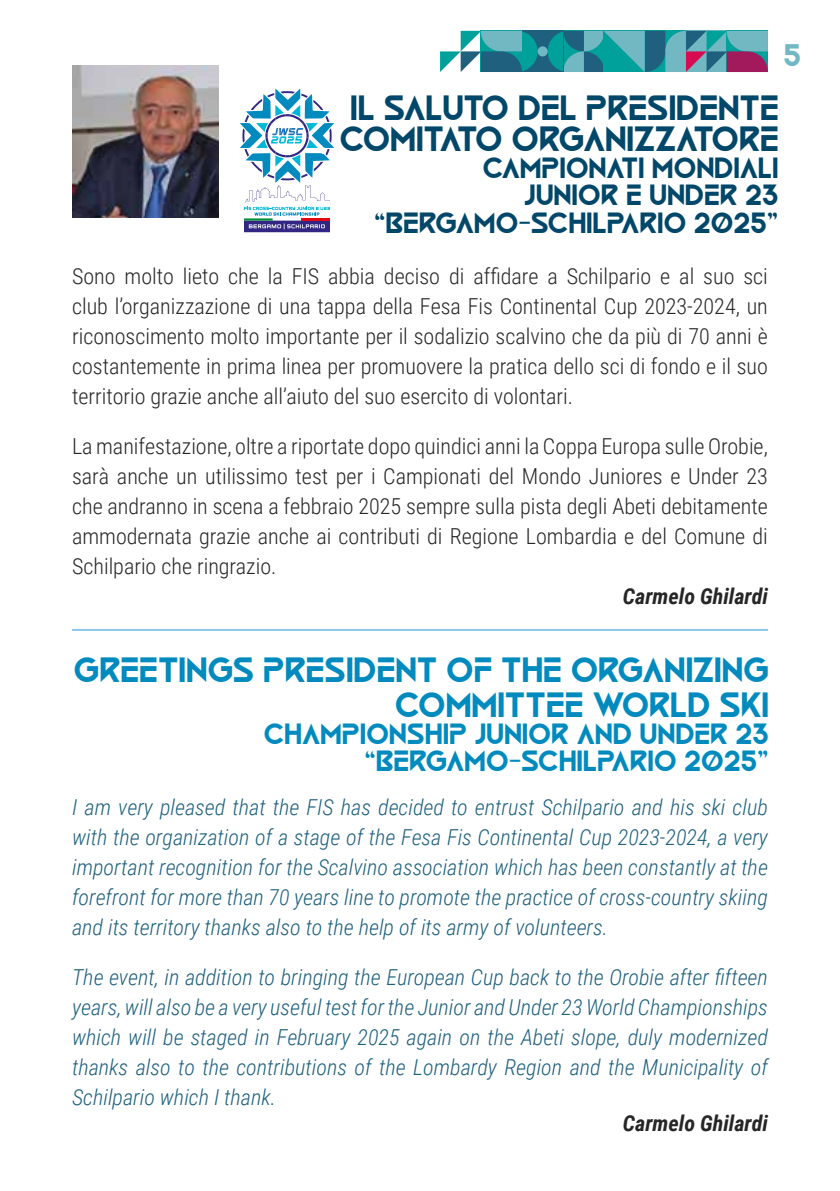
<style>
.page{position:relative;width:840px;height:1191px;background:#fff}
.page>*{position:absolute;margin:0;border:0;box-sizing:border-box;transform-origin:0 0}
.t1{font:36px/35.2px "Black Future";color:#008abe;text-align:right}
.t2{font:36px/31.2px "Black Future";letter-spacing:-.005em;color:#004769}
.t3{font:32px "Black Future";color:#71b8c3}
.t4{font:30px/27.2px "Black Future";color:#004769;text-align:right}
.t5{font:30px/27.2px "Black Future";color:#008abe;text-align:right}
.t6{font:italic 300 22px/30px "Roboto Condensed";color:#1e607d;text-align:justify}
.t7{font:300 22px/30px "Roboto Condensed";color:#262626;text-align:justify}
.t8{font:italic 700 22px "Roboto Condensed";color:#262626}
</style>
<div class="page">
<svg style="left:440px;top:31px;width:327px;height:41px;background:#4f94a3"></svg>
<img style="left:72px;top:66px;width:146px;height:152px">
<hr style="left:72px;top:629px;width:695px;height:2px;background:#8dc6e8">
<svg style="left:240px;top:89px;width:94px;height:143px"></svg>
<h2 class="t3" style="left:781px;top:37px;width:19px">5</h2>
<h1 class="t2" style="left:338px;top:93px;width:440px">IL SALUTO DEL PRESIDENTE<br>COMITATO ORGANIZZATORE</h1>
<h3 class="t4" style="left:372px;top:155px;width:406px">CAMPIONATI MONDIALI<br>JUNIOR E UNDER 23 “BERGAMO-SCHILPARIO 2025”</h3>
<p class="t7" style="left:72px;top:260px;width:697px">Sono molto lieto che la FIS abbia deciso di affidare a Schilpario e al suo sci club l’organizzazione di una tappa della Fesa Fis Continental Cup 2023-2024, un riconoscimento molto importante per il sodalizio scalvino che da più di 70 anni è costantemente in prima linea per promuovere la pratica dello sci di fondo e il suo territorio grazie anche all’aiuto del suo esercito di volontari.</p>
<p class="t7" style="left:72px;top:430px;width:697px">La manifestazione, oltre a riportate dopo quindici anni la Coppa Europa sulle Orobie, sarà anche un utilissimo test per i Campionati del Mondo Juniores e Under 23 che andranno in scena a febbraio 2025 sempre sulla pista degli Abeti debitamente ammodernata grazie anche ai contributi di Regione Lombardia e del Comune di Schilpario che ringrazio.</p>
<p class="t8" style="left:622px;top:581px;width:146px">Carmelo Ghilardi</p>
<h1 class="t1" style="left:72px;top:652px;width:697px">GREETINGS PRESIDENT OF THE ORGANIZING<br>COMMITTEE WORLD SKI</h1>
<h3 class="t5" style="left:262px;top:721px;width:506px">CHAMPIONSHIP JUNIOR AND UNDER 23 “BERGAMO-SCHILPARIO 2025”</h3>
<p class="t6" style="left:72px;top:791px;width:697px">I am very pleased that the FIS has decided to entrust Schilpario and his ski club with the organization of a stage of the Fesa Fis Continental Cup 2023-2024, a very important recognition for the Scalvino association which has been constantly at the forefront for more than 70 years line to promote the practice of cross-country skiing and its territory thanks also to the help of its army of volunteers.</p>
<p class="t6" style="left:72px;top:961px;width:697px">The event, in addition to bringing the European Cup back to the Orobie after fifteen years, will also be a very useful test for the Junior and Under 23 World Championships which will be staged in February 2025 again on the Abeti slope, duly modernized thanks also to the contributions of the Lombardy Region and the Municipality of Schilpario which I thank.</p>
<p class="t8" style="left:622px;top:1108px;width:146px">Carmelo Ghilardi</p>
</div>
